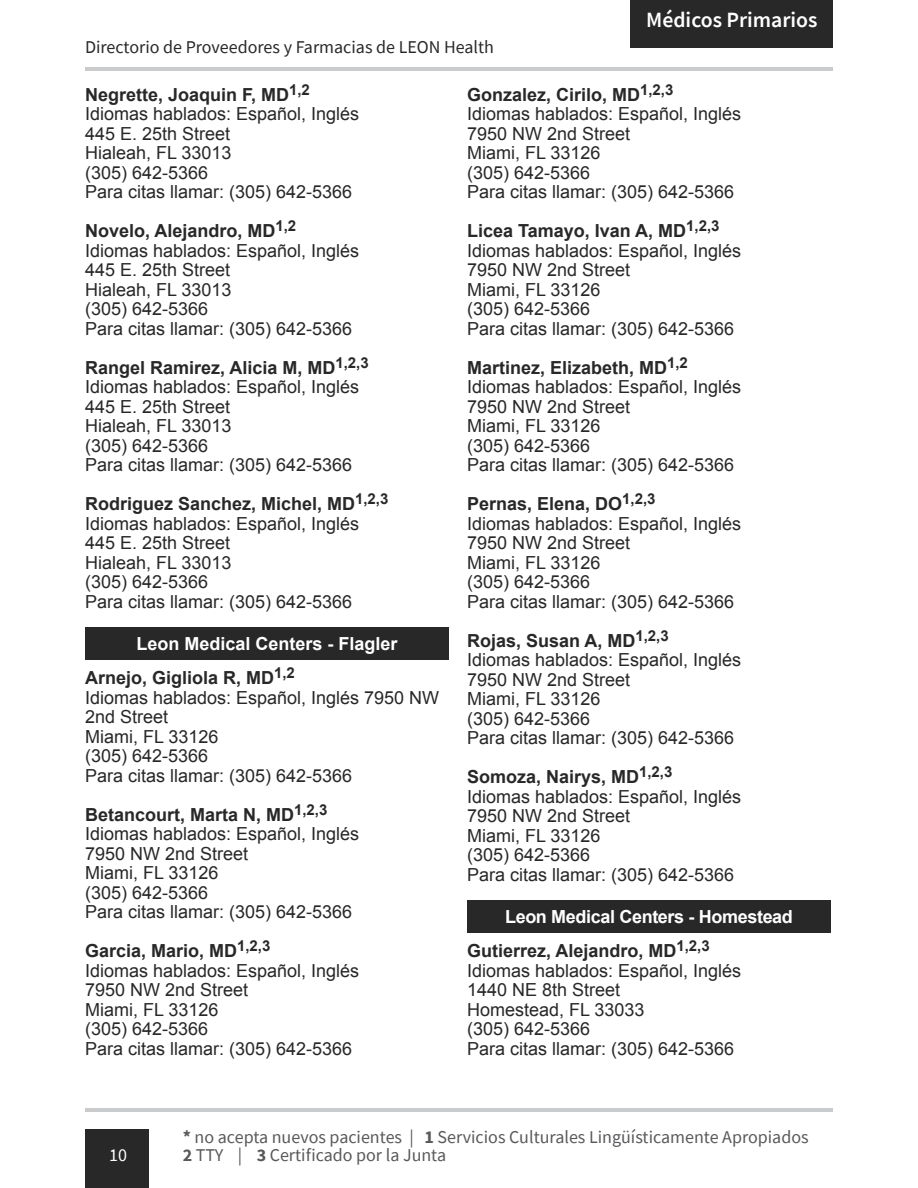
<style>
.page{position:relative;width:918px;height:1188px;background:#fff}
.page>*{position:absolute;margin:0;border:0;box-sizing:border-box;transform-origin:0 0}
.t1{font:600 21.75px "Source Sans Pro";color:#fff}
.t2{font:18px/19.5px "Arial";color:#292829}
.t3{font:18px/18px "Source Sans Pro";color:#58595b}
.t4{font:700 18px/33.9px "Arial";letter-spacing:-.02em;color:#fff}
.t5{font:700 18px/33.9px "Arial";color:#fff}
.t6{font:18px "Source Sans Pro";color:#292829}
.t7{font:18px "Source Sans Pro";color:#fff}
.s1{font-weight:700}
.s2{color:#292829}
</style>
<div class="page">
<div style="left:85px;top:1129px;width:63px;height:59px;background:#292829"></div>
<hr style="left:85px;top:1108px;width:748px;height:4px;background:#c9cbcd">
<hr style="left:85px;top:67px;width:748px;height:3px;background:#c9cbcd">
<div style="left:631px;top:0;width:202px;height:48px;background:#292829"></div>
<div style="left:85px;top:627px;width:364px;height:33px;background:#292829"></div>
<div style="left:467px;top:900px;width:364px;height:33px;background:#292829"></div>
<p class="t1" style="left:646px;top:6px;width:173px">Médicos Primarios</p>
<p class="t6" style="left:85px;top:36px;width:411px">Directorio de Proveedores y Farmacias de LEON Health</p>
<p class="t2" style="left:85px;top:85px;width:276px"><span class="s1">Negrette, Joaquin F, MD</span><sup>1,2<br></sup>Idiomas hablados: Español, Inglés<br>445 E. 25th Street<br>Hialeah, FL 33013<br>(305) 642-5366<br>Para citas llamar: (305) 642-5366</p>
<p class="t2" style="left:85px;top:221px;width:276px"><span class="s1">Novelo, Alejandro, MD</span><sup>1,2<br></sup>Idiomas hablados: Español, Inglés<br>445 E. 25th Street<br>Hialeah, FL 33013<br>(305) 642-5366<br>Para citas llamar: (305) 642-5366</p>
<p class="t2" style="left:85px;top:358px;width:285px"><span class="s1">Rangel Ramirez, Alicia M, MD</span><sup>1,2,3<br></sup>Idiomas hablados: Español, Inglés<br>445 E. 25th Street<br>Hialeah, FL 33013<br>(305) 642-5366<br>Para citas llamar: (305) 642-5366</p>
<p class="t2" style="left:85px;top:494px;width:305px"><span class="s1">Rodriguez Sanchez, Michel, MD</span><sup>1,2,3<br></sup>Idiomas hablados: Español, Inglés<br>445 E. 25th Street<br>Hialeah, FL 33013<br>(305) 642-5366<br>Para citas llamar: (305) 642-5366</p>
<p class="t5" style="left:85px;top:627px;width:314px;text-indent:51px">Leon Medical Centers - Flagler<br><span class="s2">Arnejo, Gigliola R, MD</span><sup>1,2</sup></p>
<p class="t2" style="left:85px;top:688px;width:356px">Idiomas hablados: Español, Inglés 7950 NW<br>2nd Street<br>Miami, FL 33126<br>(305) 642-5366<br>Para citas llamar: (305) 642-5366</p>
<p class="t2" style="left:85px;top:805px;width:276px"><span class="s1">Betancourt, Marta N, MD</span><sup>1,2,3<br></sup>Idiomas hablados: Español, Inglés<br>7950 NW 2nd Street<br>Miami, FL 33126<br>(305) 642-5366<br>Para citas llamar: (305) 642-5366</p>
<p class="t2" style="left:85px;top:941px;width:276px"><span class="s1">Garcia, Mario, MD</span><sup>1,2,3<br></sup>Idiomas hablados: Español, Inglés<br>7950 NW 2nd Street<br>Miami, FL 33126<br>(305) 642-5366<br>Para citas llamar: (305) 642-5366</p>
<p class="t2" style="left:467px;top:85px;width:276px"><span class="s1">Gonzalez, Cirilo, MD</span><sup>1,2,3<br></sup>Idiomas hablados: Español, Inglés<br>7950 NW 2nd Street<br>Miami, FL 33126<br>(305) 642-5366<br>Para citas llamar: (305) 642-5366</p>
<p class="t2" style="left:467px;top:221px;width:276px"><span class="s1">Licea Tamayo, Ivan A, MD</span><sup>1,2,3<br></sup>Idiomas hablados: Español, Inglés<br>7950 NW 2nd Street<br>Miami, FL 33126<br>(305) 642-5366<br>Para citas llamar: (305) 642-5366</p>
<p class="t2" style="left:467px;top:358px;width:276px"><span class="s1">Martinez, Elizabeth, MD</span><sup>1,2<br></sup>Idiomas hablados: Español, Inglés<br>7950 NW 2nd Street<br>Miami, FL 33126<br>(305) 642-5366<br>Para citas llamar: (305) 642-5366</p>
<p class="t2" style="left:467px;top:494px;width:276px"><span class="s1">Pernas, Elena, DO</span><sup>1,2,3<br></sup>Idiomas hablados: Español, Inglés<br>7950 NW 2nd Street<br>Miami, FL 33126<br>(305) 642-5366<br>Para citas llamar: (305) 642-5366</p>
<p class="t2" style="left:467px;top:631px;width:276px"><span class="s1">Rojas, Susan A, MD</span><sup>1,2,3<br></sup>Idiomas hablados: Español, Inglés<br>7950 NW 2nd Street<br>Miami, FL 33126<br>(305) 642-5366<br>Para citas llamar: (305) 642-5366</p>
<p class="t2" style="left:467px;top:767px;width:276px"><span class="s1">Somoza, Nairys, MD</span><sup>1,2,3<br></sup>Idiomas hablados: Español, Inglés<br>7950 NW 2nd Street<br>Miami, FL 33126<br>(305) 642-5366<br>Para citas llamar: (305) 642-5366</p>
<p class="t4" style="left:467px;top:900px;width:327px;text-indent:38px">Leon Medical Centers - Homestead<br><span class="s2">Gutierrez, Alejandro, MD</span><sup>1,2,3</sup></p>
<p class="t2" style="left:467px;top:961px;width:276px">Idiomas hablados: Español, Inglés<br>1440 NE 8th Street<br>Homestead, FL 33033<br>(305) 642-5366<br>Para citas llamar: (305) 642-5366</p>
<p class="t7" style="left:109px;top:1143px;width:19px">10</p>
<p class="t3" style="left:183px;top:1128px;width:627px"><span class="s1">*</span> no acepta nuevos pacientes | <span class="s1">1</span> Servicios Culturales Lingüísticamente Apropiados<br><span class="s1">2</span> TTY | <span class="s1">3</span> Certificado por la Junta</p>
</div>
